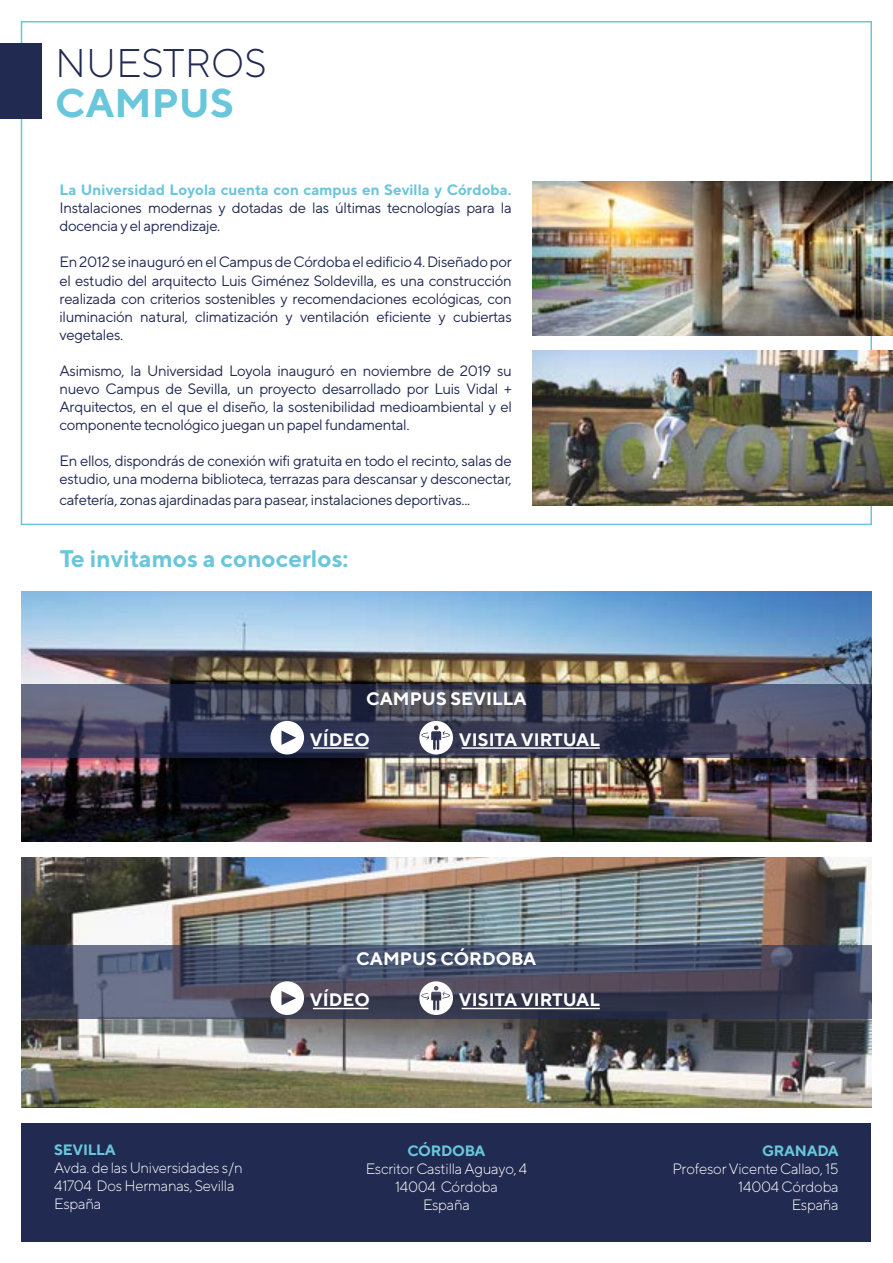
<style>
.page{position:relative;width:893px;height:1263px;background:#fff}
.page>*{position:absolute;margin:0;border:0;box-sizing:border-box;transform-origin:0 0}
.t1{font:300 39.9px "TT Norms";color:#212b52}
.t2{font:700 39.9px "TT Norms";color:#69c6db}
.t3{font:700 24px "TT Norms";color:#69c6db}
.t4{font:700 18px "TT Norms";color:#fff}
.t5{font:15px/18px "TT Norms";letter-spacing:-.025em;color:#212b52}
.t6{font:300 15px/18px "TT Norms";letter-spacing:-.02em;color:#fff}
.t7{font:700 15px "TT Norms";color:#69c6db}
.t8{font:700 15px "TT Norms";letter-spacing:-.02em;color:#69c6db}
</style>
<div class="page">
<img style="left:532px;top:181px;width:361px;height:155px">
<img style="left:532px;top:351px;width:361px;height:155px">
<img style="left:21px;top:591px;width:851px;height:251px">
<img style="left:21px;top:857px;width:851px;height:251px">
<div style="left:22px;top:1123px;width:849px;height:118px;background:#212b52"></div>
<svg style="left:21px;top:684px;width:851px;height:74px;background:#43455b"></svg>
<svg style="left:270px;top:721px;width:34px;height:33px"></svg>
<svg style="left:419px;top:721px;width:34px;height:33px"></svg>
<hr style="left:313px;top:747px;width:55px;height:2px;background:#fff">
<hr style="left:462px;top:747px;width:138px;height:2px;background:#fff">
<svg style="left:21px;top:945px;width:851px;height:74px;background:#454a61"></svg>
<svg style="left:270px;top:981px;width:34px;height:34px"></svg>
<svg style="left:419px;top:981px;width:34px;height:34px"></svg>
<hr style="left:313px;top:1008px;width:55px;height:1px;background:#fff">
<hr style="left:462px;top:1008px;width:138px;height:1px;background:#fff">
<div style="left:0;top:44px;width:42px;height:75px;background:#212b52"></div>
<h1 class="t1" style="left:55px;top:38px;width:213px">NUESTROS</h1>
<h1 class="t2" style="left:55px;top:78px;width:180px">CAMPUS</h1>
<p class="t7" style="left:60px;top:181px;width:454px">La Universidad Loyola cuenta con campus en Sevilla y Córdoba.</p>
<p class="t5" style="left:60px;top:199px;width:454px">Instalaciones modernas y dotadas de las últimas tecnologías para la docencia y el aprendizaje.</p>
<p class="t5" style="left:60px;top:253px;width:454px;text-align:justify">En 2012 se inauguró en el Campus de Córdoba el edificio 4. Diseñado por el estudio del arquitecto Luis Giménez Soldevilla, es una construcción realizada con criterios sostenibles y recomendaciones ecológicas, con iluminación natural, climatización y ventilación eficiente y cubiertas vegetales.</p>
<p class="t5" style="left:60px;top:361px;width:454px;text-align:justify">Asimismo, la Universidad Loyola inauguró en noviembre de 2019 su nuevo Campus de Sevilla, un proyecto desarrollado por Luis Vidal + Arquitectos, en el que el diseño, la sostenibilidad medioambiental y el componente tecnológico juegan un papel fundamental.</p>
<p class="t5" style="left:60px;top:451px;width:454px">En ellos, dispondrás de conexión wifi gratuita en todo el recinto, salas de estudio, una moderna biblioteca, terrazas para descansar y desconectar,</p>
<p class="t5" style="left:60px;top:490px;width:412px">cafetería, zonas ajardinadas para pasear, instalaciones deportivas...</p>
<h2 class="t3" style="left:60px;top:544px;width:290px">Te invitamos a conocerlos:</h2>
<p class="t4" style="left:366px;top:687px;width:162px">CAMPUS SEVILLA</p>
<p class="t4" style="left:459px;top:728px;width:142px">VISITA VIRTUAL</p>
<p class="t4" style="left:310px;top:728px;width:62px">VÍDEO</p>
<p class="t8" style="left:54px;top:1141px;width:63px">SEVILLA</p>
<p class="t6" style="left:54px;top:1159px;width:190px">Avda. de las Universidades s/n<br>41704 Dos Hermanas, Sevilla<br>España</p>
<p class="t4" style="left:356px;top:948px;width:182px">CAMPUS CÓRDOBA</p>
<p class="t4" style="left:459px;top:989px;width:142px">VISITA VIRTUAL</p>
<p class="t4" style="left:310px;top:989px;width:62px">VÍDEO</p>
<p class="t8" style="left:407px;top:1141px;width:80px">CÓRDOBA</p>
<p class="t6" style="left:366px;top:1159px;width:163px;text-align:center">Escritor Castilla Aguayo, 4<br>14004 Córdoba<br>España</p>
<p class="t8" style="left:762px;top:1141px;width:78px">GRANADA</p>
<p class="t6" style="left:672px;top:1159px;width:168px;text-align:right">Profesor Vicente Callao, 15<br>14004 Córdoba<br>España</p>
</div>
